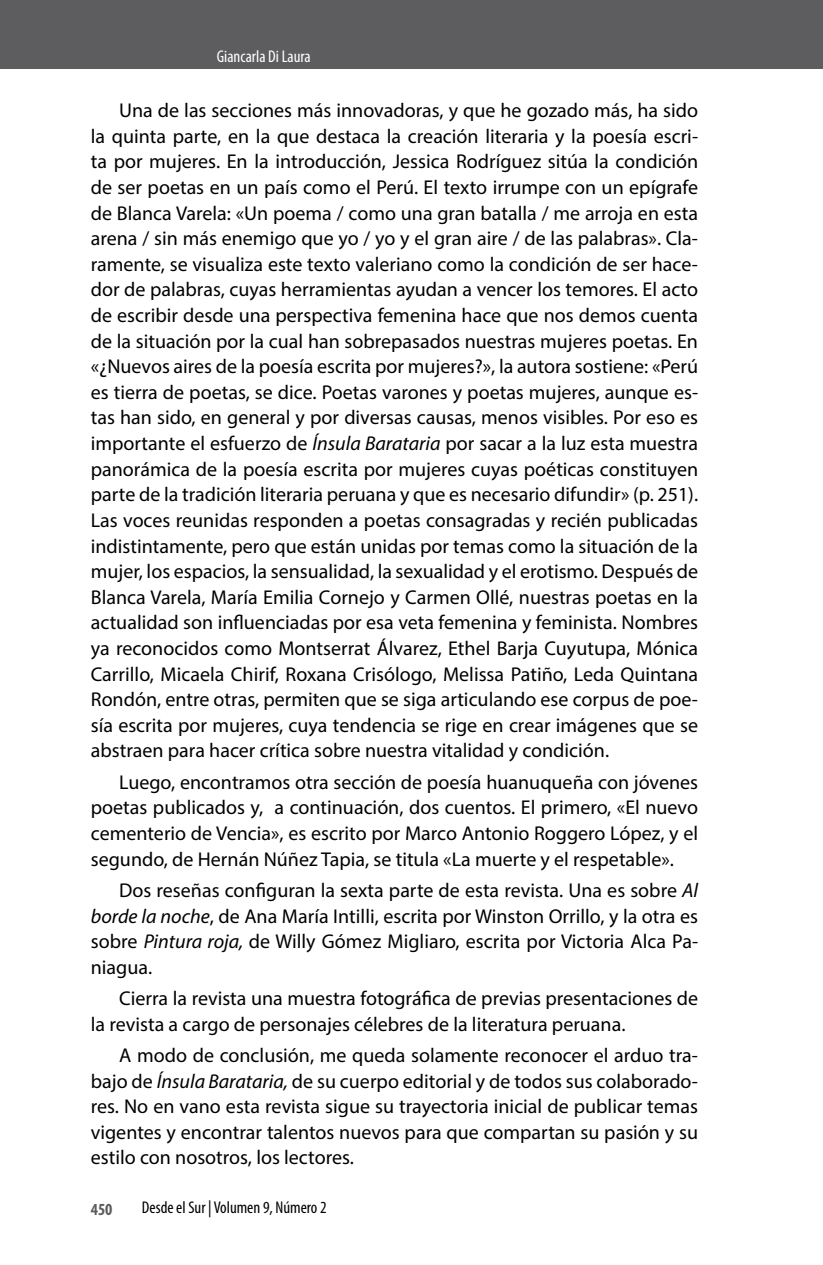
<style>
.page{position:relative;width:823px;height:1265px;background:#fff}
.page>*{position:absolute;margin:0;border:0;box-sizing:border-box;transform-origin:0 0}
.t1{font:20px/25.6px "Myriad Pro";color:#000;text-align:justify}
.t2{font:condensed 17px "Myriad Pro";color:#000}
.t3{font:condensed 17px "Myriad Pro";color:#fff}
.t4{font:700 condensed 17px "Myriad Pro";color:#5d5d60}
.s1{font-style:italic}
</style>
<div class="page">
<div style="left:0;top:0;width:822px;height:68px;background:#5d5d60"></div>
<p class="t3" style="left:217px;top:46px;width:95px">Giancarla Di Laura</p>
<p class="t1" style="left:91px;top:97px;width:608px;text-indent:28px">Una de las secciones más innovadoras, y que he gozado más, ha sido la quinta parte, en la que destaca la creación literaria y la poesía escri&shy;ta por mujeres. En la introducción, Jessica Rodríguez sitúa la condición de ser poetas en un país como el Perú. El texto irrumpe con un epígrafe de Blanca Varela: «Un poema / como una gran batalla / me arroja en esta arena / sin más enemigo que yo / yo y el gran aire / de las palabras». Cla&shy;ramente, se visualiza este texto valeriano como la condición de ser hace&shy;dor de palabras, cuyas herramientas ayudan a vencer los temores. El acto de escribir desde una perspectiva femenina hace que nos demos cuenta de la situación por la cual han sobrepasados nuestras mujeres poetas. En «¿Nuevos aires de la poesía escrita por mujeres?», la autora sostiene: «Perú es tierra de poetas, se dice. Poetas varones y poetas mujeres, aunque es&shy;tas han sido, en general y por diversas causas, menos visibles. Por eso es importante el esfuerzo de <span class="s1">Ínsula Barataria</span> por sacar a la luz esta muestra panorámica de la poesía escrita por mujeres cuyas poéticas constituyen parte de la tradición literaria peruana y que es necesario difundir» (p. 251).<br>Las voces reunidas responden a poetas consagradas y recién publicadas indistintamente, pero que están unidas por temas como la situación de la mujer, los espacios, la sensualidad, la sexualidad y el erotismo. Después de Blanca Varela, María Emilia Cornejo y Carmen Ollé, nuestras poetas en la actualidad son influenciadas por esa veta femenina y feminista. Nombres ya reconocidos como Montserrat Álvarez, Ethel Barja Cuyutupa, Mónica Carrillo, Micaela Chirif, Roxana Crisólogo, Melissa Patiño, Leda Quintana Rondón, entre otras, permiten que se siga articulando ese corpus de poe&shy;sía escrita por mujeres, cuya tendencia se rige en crear imágenes que se abstraen para hacer crítica sobre nuestra vitalidad y condición.</p>
<p class="t1" style="left:91px;top:768px;width:608px;text-indent:28px">Luego, encontramos otra sección de poesía huanuqueña con jóvenes poetas publicados y, a continuación, dos cuentos. El primero, «El nuevo cementerio de Vencia», es escrito por Marco Antonio Roggero López, y el segundo, de Hernán Núñez Tapia, se titula «La muerte y el respetable».</p>
<p class="t1" style="left:91px;top:877px;width:608px;text-indent:28px">Dos reseñas configuran la sexta parte de esta revista. Una es sobre <span class="s1">Al borde la noche</span>, de Ana María Intilli, escrita por Winston Orrillo, y la otra es sobre <span class="s1">Pintura roja,</span> de Willy Gómez Migliaro, escrita por Victoria Alca Pa&shy;niagua.</p>
<p class="t1" style="left:91px;top:985px;width:608px;text-indent:28px">Cierra la revista una muestra fotográfica de previas presentaciones de la revista a cargo de personajes célebres de la literatura peruana.</p>
<p class="t1" style="left:91px;top:1041px;width:608px;text-indent:28px">A modo de conclusión, me queda solamente reconocer el arduo tra&shy;bajo de <span class="s1">Ínsula Barataria,</span> de su cuerpo editorial y de todos sus colaborado&shy;res. No en vano esta revista sigue su trayectoria inicial de publicar temas vigentes y encontrar talentos nuevos para que compartan su pasión y su estilo con nosotros, los lectores.</p>
<p class="t4" style="left:91px;top:1198px;width:23px">450</p>
<p class="t2" style="left:142px;top:1196px;width:186px">Desde el Sur | Volumen 9, Número 2</p>
</div>
